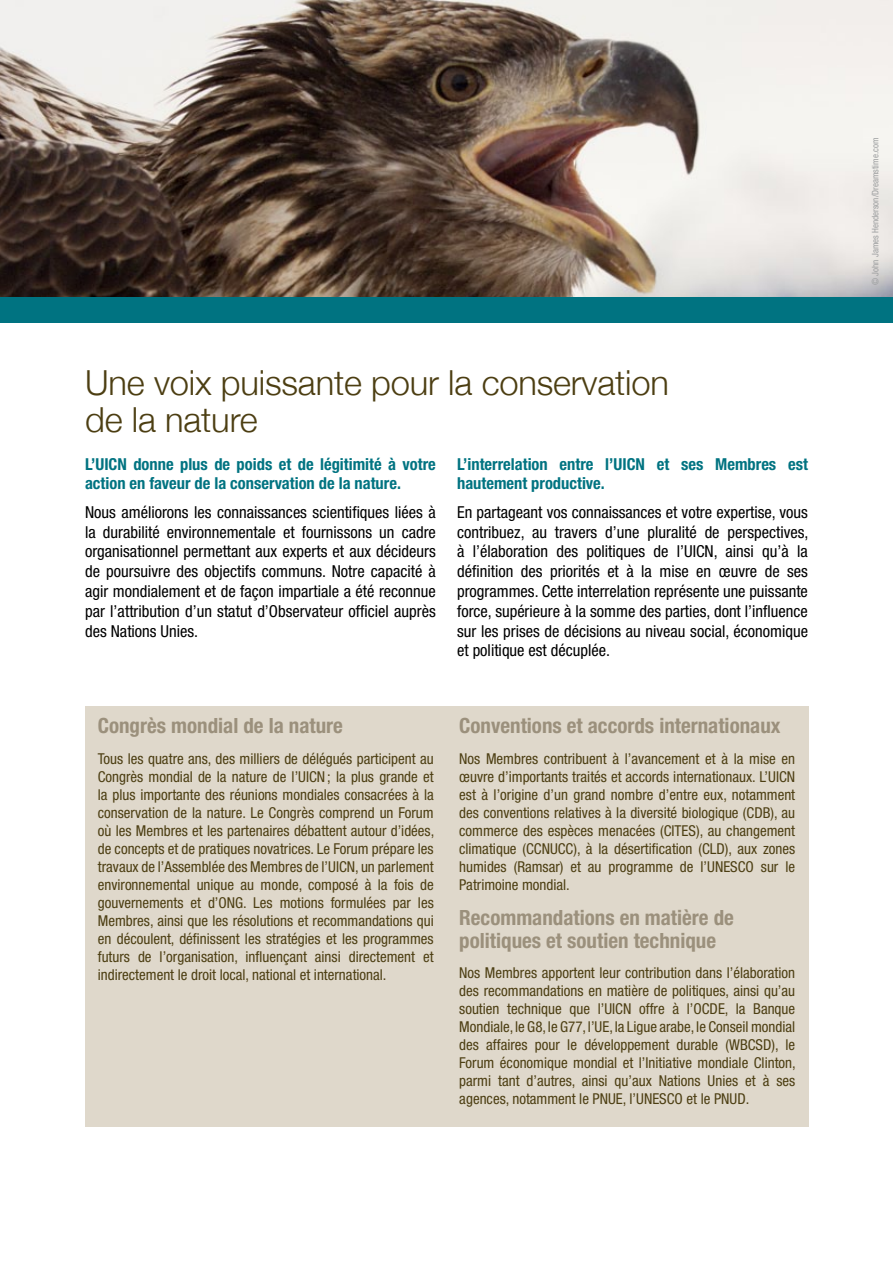
<style>
.page{position:relative;width:893px;height:1263px;background:#fff}
.page>*{position:absolute;margin:0;border:0;box-sizing:border-box;transform-origin:0 0}
.t1{font:300 34.5px/37.5px "Helvetica Neue";letter-spacing:-.005em;color:#4c3e12}
.t2{font:700 condensed 21px/22.5px "Helvetica Neue";color:#9b907c}
.t3{font:condensed 16.5px/19.8px "Helvetica Neue";color:#000;text-align:justify}
.t4{font:700 condensed 16.5px/19.8px "Helvetica Neue";color:#007381}
.t5{font:condensed 15px/18px "Helvetica Neue";color:#4c3e12;text-align:justify}
.t6{font:condensed 9px "Helvetica Neue";color:#9c9e9f}
</style>
<div class="page">
<div style="left:85px;top:706px;width:724px;height:420px;background:#dfd8cb"></div>
<img style="left:0;top:0;width:893px;height:298px">
<div style="left:0;top:298px;width:893px;height:25px;background:#007381"></div>
<h1 class="t1" style="left:85px;top:363px;width:585px">Une voix puissante pour la conservation de la nature</h1>
<p class="t4" style="left:85px;top:454px;width:352px">L’UICN donne plus de poids et de légitimité à votre action en faveur de la conservation de la nature.</p>
<p class="t3" style="left:85px;top:502px;width:352px">Nous améliorons les connaissances scientifiques liées à la durabilité environnementale et fournissons un cadre organisationnel permettant aux experts et aux décideurs de poursuivre des objectifs communs. Notre capacité à agir mondialement et de façon impartiale a été reconnue par l’attribution d’un statut d’Observateur officiel auprès des Nations Unies.</p>
<p class="t4" style="left:457px;top:454px;width:352px">L’interrelation entre l’UICN et ses Membres est hautement productive.</p>
<p class="t3" style="left:457px;top:502px;width:353px">En partageant vos connaissances et votre expertise, vous contribuez, au travers d’une pluralité de perspectives, à l’élaboration des politiques de l’UICN, ainsi qu’à la définition des priorités et à la mise en œuvre de ses programmes. Cette interrelation représente une puissante force, supérieure à la somme des parties, dont l’influence sur les prises de décisions au niveau social, économique et politique est décuplée.</p>
<h2 class="t2" style="left:98px;top:714px;width:247px">Congrès mondial de la nature</h2>
<p class="t5" style="left:98px;top:749px;width:338px">Tous les quatre ans, des milliers de délégués participent au Congrès mondial de la nature de l’UICN; la plus grande et la plus importante des réunions mondiales consacrées à la conservation de la nature. Le Congrès comprend un Forum où les Membres et les partenaires débattent autour d’idées, de concepts et de pratiques novatrices. Le Forum prépare les travaux de l’Assemblée des Membres de l’UICN, un parlement environnemental unique au monde, composé à la fois de gouvernements et d’ONG. Les motions formulées par les Membres, ainsi que les résolutions et recommandations qui en découlent, définissent les stratégies et les programmes futurs de l’organisation, influençant ainsi directement et indirectement le droit local, national et international.</p>
<h2 class="t2" style="left:459px;top:714px;width:323px">Conventions et accords internationaux</h2>
<p class="t5" style="left:459px;top:749px;width:337px">Nos Membres contribuent à l’avancement et à la mise en œuvre d’importants traités et accords internationaux. L’UICN est à l’origine d’un grand nombre d’entre eux, notamment des conventions relatives à la diversité biologique (CDB), au commerce des espèces menacées (CITES), au changement climatique (CCNUCC), à la désertification (CLD), aux zones humides (Ramsar) et au programme de l’UNESCO sur le Patrimoine mondial.</p>
<h2 class="t2" style="left:459px;top:906px;width:276px">Recommandations en matière de politiques et soutien technique</h2>
<p class="t5" style="left:459px;top:964px;width:338px">Nos Membres apportent leur contribution dans l’élaboration des recommandations en matière de politiques, ainsi qu’au soutien technique que l’UICN offre à l’OCDE, la Banque Mondiale, le G8, le G77, l’UE, la Ligue arabe, le Conseil mondial des affaires pour le développement durable (WBCSD), le Forum économique mondial et l’Initiative mondiale Clinton, parmi tant d’autres, ainsi qu’aux Nations Unies et à ses agences, notamment le PNUE, l’UNESCO et le PNUD.</p>
<p class="t6" style="left:870px;top:285px;width:148px;rotate:-90deg">© John James Henderson/Dreamstime.com</p>
</div>
